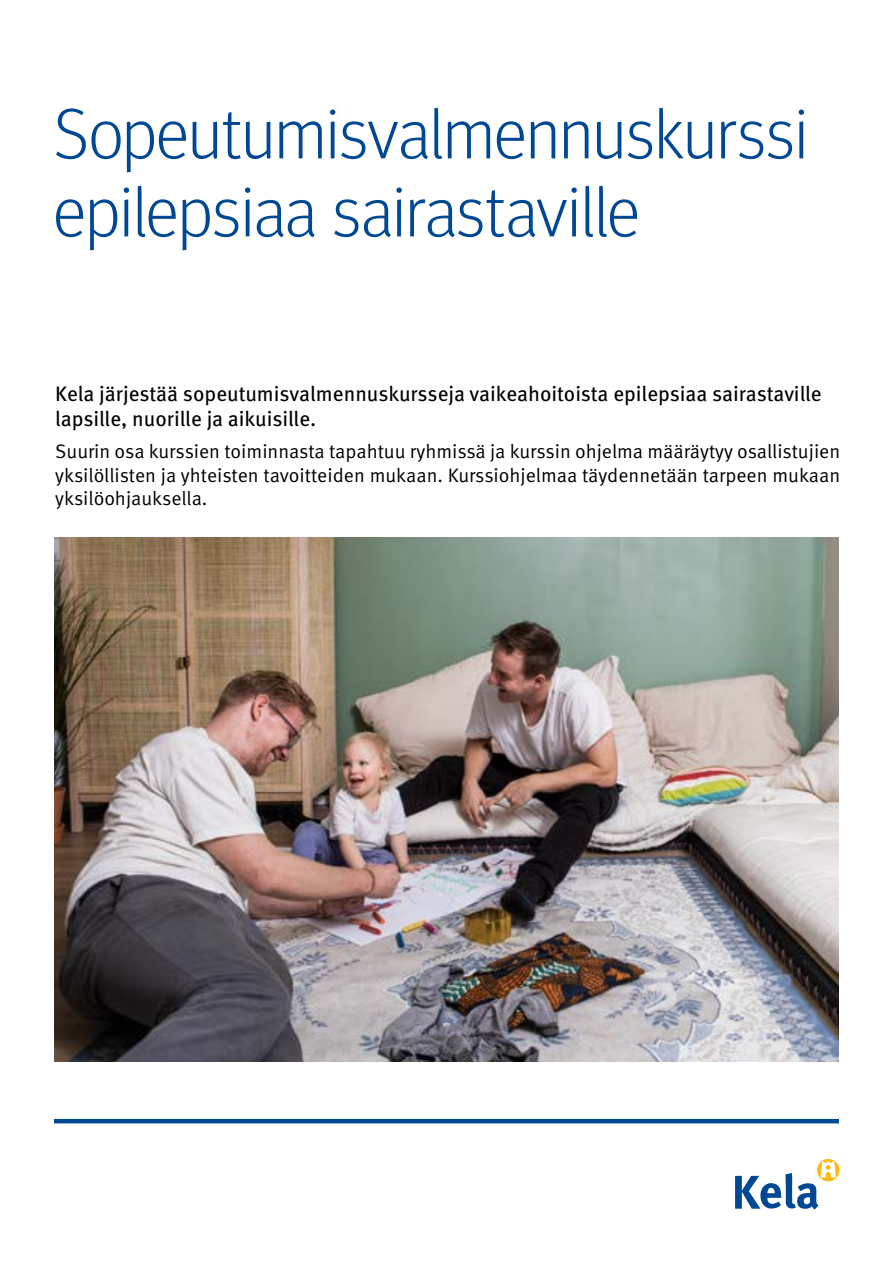
<style>
.page{position:relative;width:893px;height:1263px;background:#fff}
.page>*{position:absolute;margin:0;border:0;box-sizing:border-box;transform-origin:0 0}
.H1_Otsikko_sininen{font:300 70.5px/78px "Meta Headline Pro";letter-spacing:.01em;color:#004894}
.P_Ingressi{font:21px/25.2px "Meta Pro";letter-spacing:-.005em;color:#000}
.P_Leipäteksti_tasapa{font:19.5px/23.4px "Meta Pro Norm";color:#000;text-align:justify}
</style>
<div class="page">
<hr style="left:54px;top:1119px;width:785px;height:4px;background:#004894">
<svg style="left:817px;top:1159px;width:22px;height:22px"></svg>
<svg style="left:735px;top:1162px;width:101px;height:47px"></svg>
<img style="left:54px;top:538px;width:785px;height:523px">
<h1 class="H1_Otsikko_sininen" style="left:54px;top:89px;width:755px">Sopeutumisvalmennuskurssi epilepsiaa sairastaville</h1>
<p class="P_Ingressi" style="left:55px;top:380px;width:768px">Kela järjestää sopeutumisvalmennuskursseja vaikeahoitoista epilepsiaa sairastaville lapsille, nuorille ja aikuisille.</p>
<p class="P_Leipäteksti_tasapa" style="left:55px;top:438px;width:786px">Suurin osa kurssien toiminnasta tapahtuu ryhmissä ja kurssin ohjelma määräytyy osallistujien yksilöllisten ja yhteisten tavoitteiden mukaan. Kurssiohjelmaa täydennetään tarpeen mukaan yksilöohjauksella.</p>
</div>
